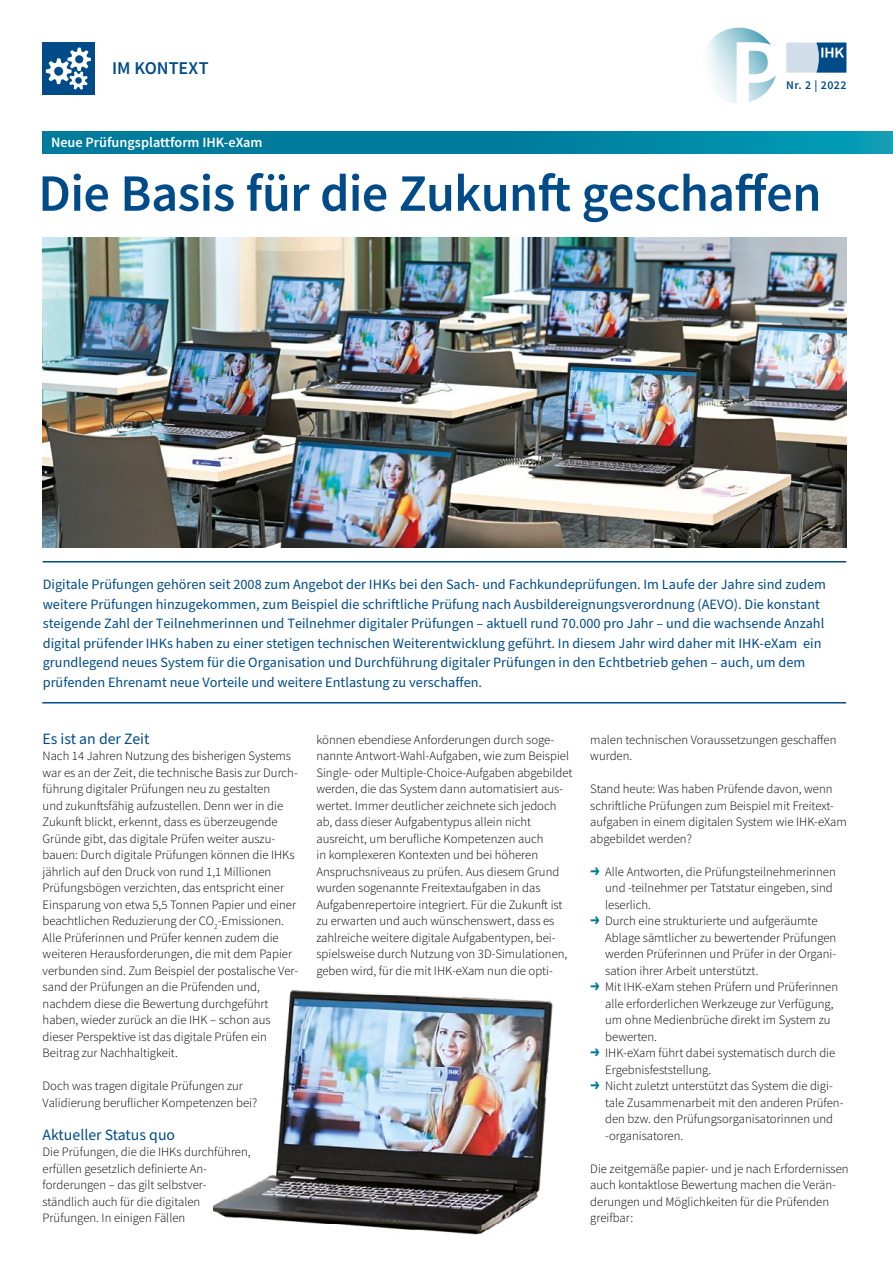
<style>
.page{position:relative;width:893px;height:1263px;background:#fff}
.page>*{position:absolute;margin:0;border:0;box-sizing:border-box;transform-origin:0 0}
.t1{font:600 52.5px "Source Sans Pro";letter-spacing:-.015em;color:#004b88}
.t2{font:600 18px "Source Sans Pro";color:#004b88}
.t3{font:15.75px "Source Sans Pro";color:#004b88}
.t4{font:14.25px/19.5px "Source Sans Pro";color:#004b88}
.t5{font:600 14.25px "Source Sans Pro";color:#fff}
.t6{font:300 12.75px/16.5px "Source Sans Pro";color:#000}
.t7{font:600 11.85px "Source Sans Pro";letter-spacing:.04em;color:#004b88}
.s1{font-family:"Zine Sans Dis X Bold Roman Exp";font-weight:400;font-size:13.5px;color:#007a9b}
</style>
<div class="page">
<div style="left:43px;top:132px;width:850px;height:21px;background:linear-gradient(to right,#007294,#0394b0)"></div>
<svg style="left:786px;top:43px;width:60px;height:30px;background:#81a5c4"></svg>
<svg style="left:708px;top:28px;width:68px;height:75px"></svg>
<div style="left:43px;top:43px;width:52px;height:52px;background:#004b88"></div>
<svg style="left:46px;top:48px;width:45px;height:42px"></svg>
<div style="left:75px;top:55px;width:8px;height:8px;background:#004b88;border-radius:50%"></div>
<div style="left:54px;top:67px;width:9px;height:9px;background:#004b88;border-radius:50%"></div>
<img style="left:43px;top:237px;width:803px;height:310px">
<hr style="left:42px;top:702px;width:804px;height:1px;background:#004b88">
<hr style="left:43px;top:561px;width:803px;height:1px;background:#004b88">
<img style="left:213px;top:990px;width:340px;height:245px">
<h2 class="t2" style="left:112px;top:56px;width:98px">IM KONTEXT</h2>
<p class="t5" style="left:51px;top:133px;width:213px">Neue Prüfungsplattform IHK-eXam</p>
<p class="t7" style="left:786px;top:77px;width:62px">Nr. 2 | 2022</p>
<h1 class="t1" style="left:38px;top:159px;width:785px">Die Basis für die Zukunft geschaffen</h1>
<p class="t4" style="left:43px;top:575px;width:785px">Digitale Prüfungen gehören seit 2008 zum Angebot der IHKs bei den Sach- und Fachkundeprüfungen. Im Laufe der Jahre sind zudem weitere Prüfungen hinzugekommen, zum Beispiel die schriftliche Prüfung nach Ausbildereignungsverordnung (AEVO). Die konstant steigende Zahl der Teilnehmerinnen und Teilnehmer digitaler Prüfungen – aktuell rund 70.000 pro Jahr – und die wachsende Anzahl digital prüfender IHKs haben zu einer stetigen technischen Weiterentwicklung geführt. In diesem Jahr wird daher mit IHK-eXam ein grundlegend neues System für die Organisation und Durchführung digitaler Prüfungen in den Echtbetrieb gehen – auch, um dem prüfenden Ehrenamt neue Vorteile und weitere Entlastung zu verschaffen.</p>
<p class="t3" style="left:43px;top:728px;width:108px">Es ist an der Zeit</p>
<p class="t6" style="left:43px;top:748px;width:257px">Nach 14 Jahren Nutzung des bisherigen Systems war es an der Zeit, die technische Basis zur Durch&shy;führung digitaler Prüfungen neu zu gestalten<br>und zukunftsfähig aufzustellen. Denn wer in die Zukunft blickt, erkennt, dass es überzeugende Gründe gibt, das digitale Prüfen weiter auszu&shy;bauen: Durch digitale Prüfungen können die IHKs jährlich auf den Druck von rund 1,1 Millionen Prüfungsbögen verzichten, das entspricht einer Einsparung von etwa 5,5 Tonnen Papier und einer beachtlichen Reduzierung der CO<sub>2</sub>-Emissionen.<br>Alle Prüferinnen und Prüfer kennen zudem die weiteren Herausforderungen, die mit dem Papier verbunden sind. Zum Beispiel der postalische Ver&shy;sand der Prüfungen an die Prüfenden und, nachdem diese die Bewertung durchgeführt haben, wieder zurück an die IHK – schon aus dieser Perspektive ist das digitale Prüfen ein Beitrag zur Nachhaltigkeit.</p>
<p class="t6" style="left:43px;top:1078px;width:216px">Doch was tragen digitale Prüfungen zur<br>Validierung beruflicher Kompetenzen bei?</p>
<p class="t3" style="left:43px;top:1124px;width:134px">Aktueller Status quo</p>
<p class="t6" style="left:43px;top:1144px;width:210px">Die Prüfungen, die die IHKs durchführen, erfüllen gesetzlich definierte An&shy;forderungen – das gilt selbstver&shy;ständlich auch für die digitalen Prüfungen. In einigen Fällen</p>
<p class="t6" style="left:316px;top:731px;width:258px">können ebendiese Anforderungen durch soge&shy;nannte Antwort-Wahl-Aufgaben, wie zum Beispiel Single- oder Multiple-Choice-Aufgaben abgebildet werden, die das System dann automatisiert aus&shy;wertet. Immer deutlicher zeichnete sich jedoch ab, dass dieser Aufgabentypus allein nicht ausreicht, um berufliche Kompetenzen auch<br>in komplexeren Kontexten und bei höheren Anspruchsniveaus zu prüfen. Aus diesem Grund wurden sogenannte Freitextaufgaben in das Aufgabenrepertoire integriert. Für die Zukunft ist zu erwarten und auch wünschenswert, dass es zahlreiche weitere digitale Aufgabentypen, bei&shy;spielsweise durch Nutzung von 3D-Simulationen, geben wird, für die mit IHK-eXam nun die opti-</p>
<p class="t6" style="left:590px;top:731px;width:248px">malen technischen Voraussetzungen geschaffen wurden.</p>
<p class="t6" style="left:590px;top:781px;width:258px">Stand heute: Was haben Prüfende davon, wenn schriftliche Prüfungen zum Beispiel mit Freitext&shy;aufgaben in einem digitalen System wie IHK-eXam abgebildet werden?</p>
<p class="t6" style="left:590px;top:863px;width:247px"><span class="s1">p</span> Alle Antworten, die Prüfungsteilnehmerinnen</p>
<p class="t6" style="left:605px;top:880px;width:229px">und -teilnehmer per Tatstatur eingeben, sind</p>
<p class="t6" style="left:605px;top:896px;width:47px">leserlich.</p>
<p class="t6" style="left:590px;top:913px;width:229px"><span class="s1">p</span> Durch eine strukturierte und aufgeräumte</p>
<p class="t6" style="left:605px;top:929px;width:233px">Ablage sämtlicher zu bewertender Prüfungen</p>
<p class="t6" style="left:605px;top:946px;width:233px">werden Prüferinnen und Prüfer in der Organi-</p>
<p class="t6" style="left:605px;top:962px;width:155px">sation ihrer Arbeit unterstützt.</p>
<p class="t6" style="left:590px;top:979px;width:249px"><span class="s1">p</span> Mit IHK-eXam stehen Prüfern und Prüferinnen</p>
<p class="t6" style="left:605px;top:995px;width:230px">alle erforderlichen Werkzeuge zur Verfügung,</p>
<p class="t6" style="left:605px;top:1012px;width:227px">um ohne Medienbrüche direkt im System zu</p>
<p class="t6" style="left:605px;top:1028px;width:53px">bewerten.</p>
<p class="t6" style="left:590px;top:1045px;width:247px"><span class="s1">p</span> IHK-eXam führt dabei systematisch durch die</p>
<p class="t6" style="left:605px;top:1061px;width:108px">Ergebnisfeststellung.</p>
<p class="t6" style="left:590px;top:1078px;width:244px"><span class="s1">p</span> Nicht zuletzt unterstützt das System die digi-</p>
<p class="t6" style="left:605px;top:1094px;width:240px">tale Zusammenarbeit mit den anderen Prüfen-</p>
<p class="t6" style="left:605px;top:1111px;width:229px">den bzw. den Prüfungsorganisatorinnen und</p>
<p class="t6" style="left:605px;top:1127px;width:80px">-organisatoren.</p>
<p class="t6" style="left:590px;top:1160px;width:260px">Die zeitgemäße papier- und je nach Erfordernissen auch kontaktlose Bewertung machen die Verän&shy;derungen und Möglichkeiten für die Prüfenden greifbar:</p>
</div>
